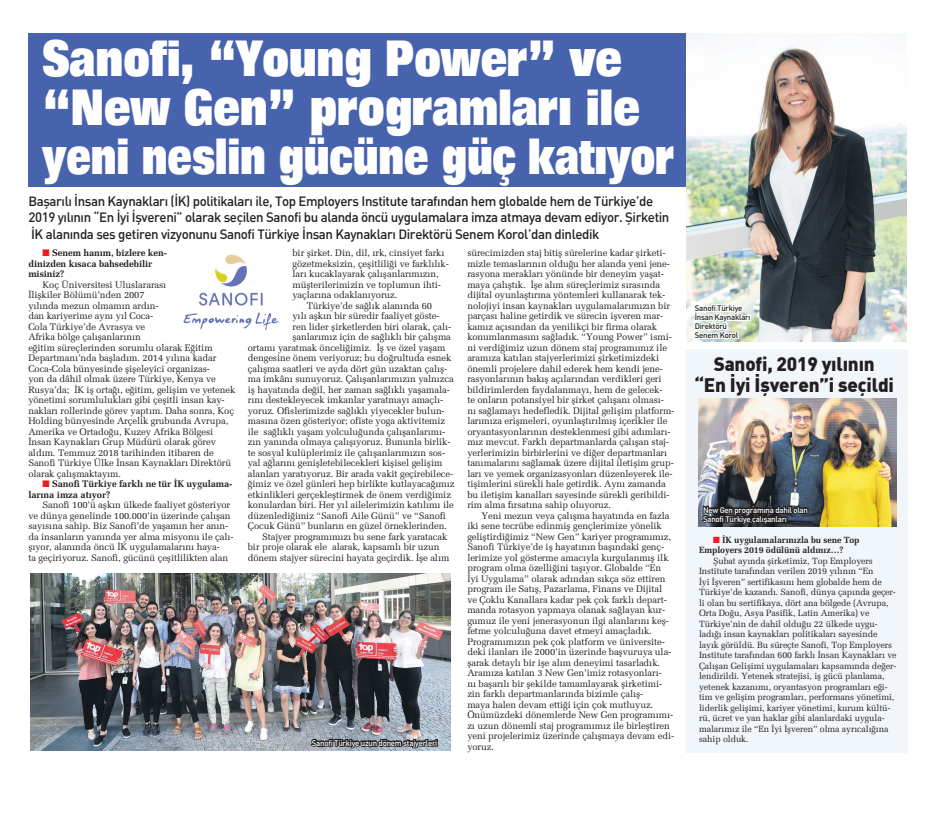
<style>
.page{position:relative;width:936px;height:834px;background:#fff}
.page>*{position:absolute;margin:0;border:0;box-sizing:border-box;transform-origin:0 0}
.t1{font:49.7px/49.3px "Folio Extra Bold Manset";letter-spacing:-.01em;color:#fff;scale:.8 1}
.t2{font:900 19.2px/21.4px "DIN";letter-spacing:-.01em;color:#231f20;text-align:center}
.t3{font:500 13.5px/16.7px "DIN";letter-spacing:-.03em;color:#231f20}
.t4{font:9.5px/10.5px "Melior";letter-spacing:-.01em;color:#231f20}
.t5{font:700 9.5px/10.5px "Melior";letter-spacing:-.01em;color:#231f20}
.t6{font:9px/10.5px "Melior";letter-spacing:-.01em;color:#231f20}
.t7{font:700 9px/10.5px "Melior";letter-spacing:-.01em;color:#231f20}
.t8{font:500 8px/9px "DIN";letter-spacing:-.03em;color:#fff}
.t9{font:500 8px/9px "DIN";letter-spacing:-.03em;color:#231f20}
.s1{color:#ee1d23}
</style>
<div class="page">
<div style="left:28px;top:34px;width:658px;height:153px;background:#4863ae"></div>
<img style="left:686px;top:34px;width:220px;height:307px">
<svg style="left:692px;top:300px;width:59px;height:41px"></svg>
<img style="left:30px;top:574px;width:420px;height:176px">
<div style="left:685px;top:349px;width:223px;height:404px;background:#f1f6fa"></div>
<img style="left:698px;top:398px;width:198px;height:129px">
<img style="left:183px;top:254px;width:96px;height:76px">
<svg style="left:309px;top:738px;width:129px;height:13px;background:#656a71"></svg>
<svg style="left:700px;top:488px;width:109px;height:39px;background:#40454d"></svg>
<h1 class="t1" style="left:43px;top:34px;width:791px">Sanofi, “Young Power” ve “New Gen” programları ile yeni neslin gücüne güç katıyor</h1>
<p class="t3" style="left:28px;top:192px;width:642px">Başarılı İnsan Kaynakları (İK) politikaları ile, Top Employers Institute tarafından hem globalde hem de Türkiye’de<br>2019 yılının “En İyi İşvereni” olarak seçilen Sanofi bu alanda öncü uygulamalara imza atmaya devam ediyor. Şirketin<br>İK alanında ses getiren vizyonunu Sanofi Türkiye İnsan Kaynakları Direktörü Senem Korol’dan dinledik</p>
<p class="t5" style="left:28px;top:248px;width:140px;text-indent:14px"><span class="s1">■</span> Senem hanım, bizlere ken&shy;dinizden kısaca bahsedebilir misiniz?</p>
<p class="t4" style="left:28px;top:279px;width:208px;text-indent:14px">Koç Üniversitesi Uluslararası<br>İlişkiler Bölümü’nden 2007<br>yılında mezun olmamın ardın-<br>dan kariyerime aynı yıl Coca-<br>Cola Türkiye’de Avrasya ve<br>Afrika bölge çalışanlarının<br>eğitim süreçlerinden sorumlu olarak Eğitim Departmanı’nda başladım. 2014 yılına kadar Coca-Cola bünyesinde şişeleyici organizas-<br>yon da dâhil olmak üzere Türkiye, Kenya ve Rusya’da; İK iş ortağı, eğitim, gelişim ve yetenek yönetimi sorumlulukları gibi çeşitli insan kay&shy;nakları rollerinde görev yaptım. Daha sonra, Koç Holding bünyesinde Arçelik grubunda Avrupa, Amerika ve Ortadoğu, Kuzey Afrika Bölgesi İnsan Kaynakları Grup Müdürü olarak görev aldım. Temmuz 2018 tarihinden itibaren de Sanofi Türkiye Ülke İnsan Kaynakları Direktörü olarak çalışmaktayım.</p>
<p class="t5" style="left:28px;top:479px;width:205px;text-indent:14px"><span class="s1">■</span> Sanofi Türkiye farklı ne tür İK uygulama&shy;larına imza atıyor?</p>
<p class="t4" style="left:28px;top:500px;width:207px;text-indent:14px">Sanofi 100’ü aşkın ülkede faaliyet gösteriyor ve dünya genelinde 100.000’in üzerinde çalışan sayısına sahip. Biz Sanofi’de yaşamın her anın&shy;da insanların yanında yer alma misyonu ile çalı&shy;şıyor, alanında öncü İK uygulamalarını haya-<br>ta geçiriyoruz. Sanofi, gücünü çeşitlilikten alan</p>
<p class="t4" style="left:467px;top:248px;width:208px">sürecimizden staj bitiş sürelerine kadar şirketi&shy;mizle temaslarının olduğu her alanda yeni jene&shy;rasyona merakları yönünde bir deneyim yaşat&shy;maya çalıştık. İşe alım süreçlerimiz sırasında dijital oyunlaştırma yöntemleri kullanarak tek&shy;nolojiyi insan kaynakları uygulamalarımızın bir parçası haline getirdik ve sürecin işveren mar&shy;kamız açısından da yenilikçi bir firma olarak konumlanmasını sağladık. “Young Power” ismi&shy;ni verdiğimiz uzun dönem staj programımız ile aramıza katılan stajyerlerimizi şirketimizdeki önemli projelere dahil ederek hem kendi jene&shy;rasyonlarının bakış açılarından verdikleri geri bildirimlerden faydalanmayı, hem de gelecek-<br>te onların potansiyel bir şirket çalışanı olması&shy;nı sağlamayı hedefledik. Dijital gelişim platform&shy;larımıza erişmeleri, oyunlaştırılmış içerikler ile oryantasyonlarının desteklenmesi gibi adımları&shy;mız mevcut. Farklı departmanlarda çalışan staj&shy;yerlerimizin birbirlerini ve diğer departmanları tanımalarını sağlamak üzere dijital iletişim grup&shy;ları ve yemek organizasyonları düzenleyerek ile&shy;tişimlerini sürekli hale getirdik. Aynı zamanda bu iletişim kanalları sayesinde sürekli geribildi&shy;rim alma fırsatına sahip oluyoruz.</p>
<p class="t4" style="left:467px;top:510px;width:208px;text-indent:14px">Yeni mezun veya çalışma hayatında en fazla iki sene tecrübe edinmiş gençlerimize yönelik geliştirdiğimiz “New Gen” kariyer programımız, Sanofi Türkiye’de iş hayatının başındaki genç&shy;lerimize yol gösterme amacıyla kurgulanmış ilk program olma özelliğini taşıyor. Globalde “En İyi Uygulama” olarak adından sıkça söz ettiren program ile Satış, Pazarlama, Finans ve Dijital ve Çoklu Kanallara kadar pek çok farklı depart&shy;manda rotasyon yapmaya olanak sağlayan kur&shy;gumuz ile yeni jenerasyonun ilgi alanlarını keş&shy;fetme yolculuğuna davet etmeyi amaçladık.<br>Programımızın pek çok platform ve üniversite&shy;deki ilanları ile 2000’in üzerinde başvuruya ula&shy;şarak detaylı bir işe alım deneyimi tasarladık.<br>Aramıza katılan 3 New Gen’imiz rotasyonları-<br>nı başarılı bir şekilde tamamlayarak şirketimi&shy;zin farklı departmanlarında bizimle çalış-<br>maya halen devam ettiği için çok mutluyuz.<br>Önümüzdeki dönemlerde New Gen programımı&shy;zı uzun dönemli staj programımız ile birleştiren yeni projelerimiz üzerinde çalışmaya devam edi&shy;yoruz.</p>
<p class="t4" style="left:292px;top:248px;width:153px">bir şirket. Din, dil, ırk, cinsiyet farkı</p>
<p class="t4" style="left:292px;top:258px;width:158px">gözetmeksizin, çeşitliliği ve farklılık-</p>
<p class="t4" style="left:292px;top:269px;width:148px">ları kucaklayarak çalışanlarımızın,</p>
<p class="t4" style="left:292px;top:279px;width:150px">müşterilerimizin ve toplumun ihti-</p>
<p class="t4" style="left:292px;top:290px;width:106px">yaçlarına odaklanıyoruz.</p>
<p class="t4" style="left:307px;top:300px;width:127px">Türkiye’de sağlık alanında 60</p>
<p class="t4" style="left:292px;top:311px;width:148px">yılı aşkın bir süredir faaliyet göste-</p>
<p class="t4" style="left:292px;top:321px;width:160px">ren lider şirketlerden biri olarak, çalı-</p>
<p class="t4" style="left:292px;top:332px;width:160px">şanlarımız için de sağlıklı bir çalışma</p>
<p class="t4" style="left:248px;top:342px;width:199px">ortamı yaratmak önceliğimiz. İş ve özel yaşam</p>
<p class="t4" style="left:248px;top:353px;width:205px">dengesine önem veriyoruz; bu doğrultuda esnek</p>
<p class="t4" style="left:248px;top:363px;width:201px">çalışma saatleri ve ayda dört gün uzaktan çalış-</p>
<p class="t4" style="left:248px;top:374px;width:207px">ma imkânı sunuyoruz. Çalışanlarımızın yalnızca</p>
<p class="t4" style="left:248px;top:384px;width:203px">iş hayatında değil, her zaman sağlıklı yaşamala-</p>
<p class="t4" style="left:248px;top:395px;width:197px">rını destekleyecek imkanlar yaratmayı amaçlı-</p>
<p class="t4" style="left:248px;top:405px;width:198px">yoruz. Ofislerimizde sağlıklı yiyecekler bulun-</p>
<p class="t4" style="left:248px;top:416px;width:199px">masına özen gösteriyor; ofiste yoga aktivitemiz</p>
<p class="t4" style="left:248px;top:426px;width:199px">ile sağlıklı yaşam yolculuğunda çalışanlarımı-</p>
<p class="t4" style="left:248px;top:437px;width:204px">zın yanında olmaya çalışıyoruz. Bununla birlik-</p>
<p class="t4" style="left:248px;top:447px;width:199px">te sosyal kulüplerimiz ile çalışanlarımızın sos-</p>
<p class="t4" style="left:248px;top:458px;width:196px">yal ağlarını genişletebilecekleri kişisel gelişim</p>
<p class="t4" style="left:248px;top:468px;width:207px">alanları yaratıyoruz. Bir arada vakit geçirebilece-</p>
<p class="t4" style="left:248px;top:479px;width:208px">ğimiz ve özel günleri hep birlikte kutlayacağımız</p>
<p class="t4" style="left:248px;top:489px;width:205px">etkinlikleri gerçekleştirmek de önem verdiğimiz</p>
<p class="t4" style="left:248px;top:500px;width:207px">konulardan biri. Her yıl ailelerimizin katılımı ile</p>
<p class="t4" style="left:248px;top:510px;width:200px">düzenlediğimiz “Sanofi Aile Günü” ve “Sanofi</p>
<p class="t4" style="left:248px;top:521px;width:201px">Çocuk Günü” bunların en güzel örneklerinden.</p>
<p class="t4" style="left:262px;top:531px;width:187px">Stajyer programımızı bu sene fark yaratacak</p>
<p class="t4" style="left:248px;top:542px;width:193px">bir proje olarak ele alarak, kapsamlı bir uzun</p>
<p class="t4" style="left:248px;top:552px;width:203px">dönem stajyer sürecini hayata geçirdik. İşe alım</p>
<p class="t8" style="left:312px;top:738px;width:127px">Sanofi Türkiye uzun dönem stajyerleri</p>
<p class="t9" style="left:694px;top:303px;width:57px">Sanofi Türkiye<br>İnsan Kaynakları<br>Direktörü<br>Senem Korol</p>
<h2 class="t2" style="left:694px;top:352px;width:201px">Sanofi, 2019 yılının<br>“En İyi İşveren”i seçildi</h2>
<p class="t8" style="left:703px;top:505px;width:106px">New Gen programına dahil olan<br>Sanofi Türkiye çalışanları</p>
<p class="t7" style="left:699px;top:534px;width:162px;text-indent:14px"><span class="s1">■</span> İK uygulamalarınızla bu sene Top<br>Employers 2019 ödülünü aldınız…?</p>
<p class="t6" style="left:699px;top:555px;width:199px;text-indent:14px">Şubat ayında şirketimiz, Top Employers Institute tarafından verilen 2019 yılının “En<br>İyi İşveren” sertifikasını hem globalde hem de Türkiye’de kazandı. Sanofi, dünya çapında geçer&shy;li olan bu sertifikaya, dört ana bölgede (Avrupa, Orta Doğu, Asya Pasifik, Latin Amerika) ve Türkiye’nin de dahil olduğu 22 ülkede uygu&shy;ladığı insan kaynakları politikaları sayesinde layık görüldü. Bu süreçte Sanofi, Top Employers Institute tarafından 600 farklı İnsan Kaynakları ve Çalışan Gelişimi uygulamaları kapsamında değer&shy;lendirildi. Yetenek stratejisi, iş gücü planlama, yetenek kazanımı, oryantasyon programları eği&shy;tim ve gelişim programları, performans yönetimi, liderlik gelişimi, kariyer yönetimi, kurum kültü&shy;rü, ücret ve yan haklar gibi alanlardaki uygula&shy;malarımız ile “En İyi İşveren” olma ayrıcalığına sahip olduk.</p>
</div>
